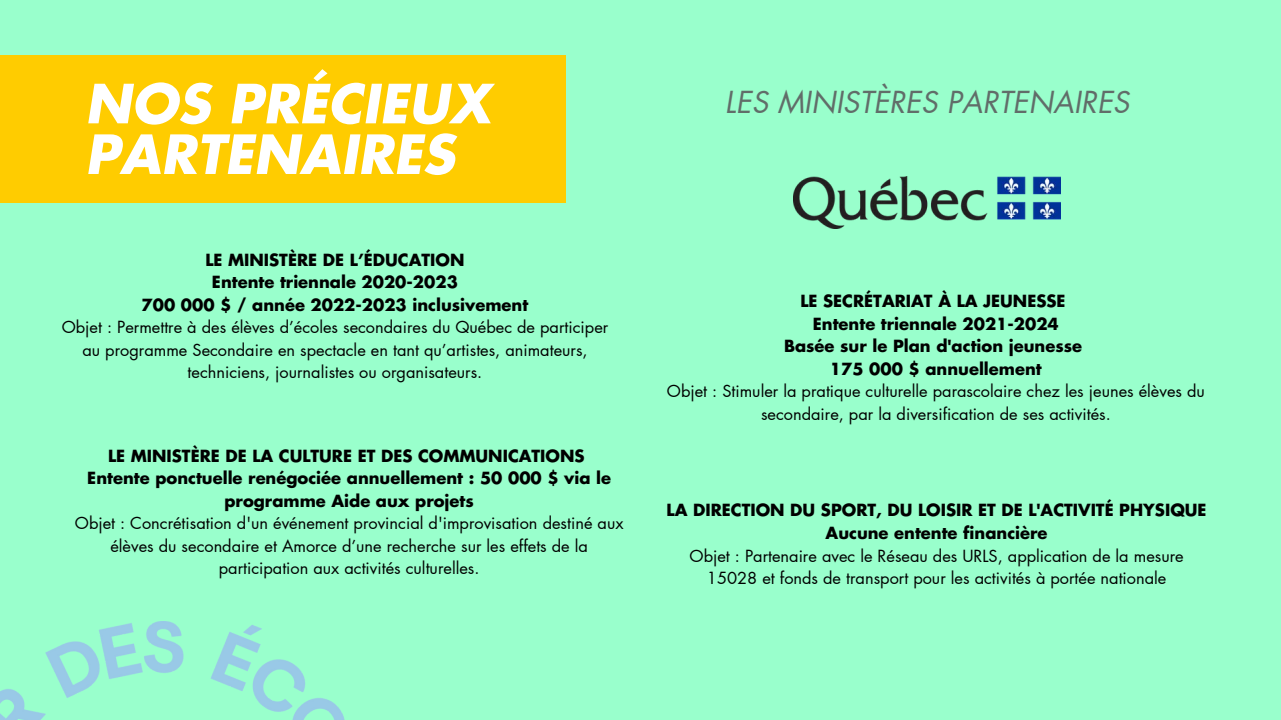
<style>
.page{position:relative;width:1281px;height:720px;background:#9fc}
.page>*{position:absolute;margin:0;border:0;box-sizing:border-box;transform-origin:0 0}
.t1{font:italic 700 52.5px "Futura LT Pro";color:#fff}
.t2{font:italic 29.62px "Futura LT Pro";color:#616d69}
.t3{font:16.38px/22.5px "Futura LT Pro";color:#000;text-align:center}
.t4{font:700 16.38px/22.5px "Futura LT Pro";color:#000;text-align:center}
</style>
<div class="page">
<div style="left:0;top:55px;width:566px;height:147px;background:#fc0"></div>
<img style="left:793px;top:176px;width:267px;height:53px">
<img style="left:0;top:621px;width:345px;height:99px">
<p class="t1" style="left:85px;top:80px;width:407px">NOS PRÉCIEUX</p>
<p class="t1" style="left:85px;top:131px;width:371px">PARTENAIRES</p>
<p class="t4" style="left:205px;top:249px;width:261px">LE MINISTÈRE DE L’ÉDUCATION</p>
<p class="t4" style="left:212px;top:272px;width:247px">Entente triennale 2020-2023</p>
<p class="t4" style="left:142px;top:294px;width:388px">700 000 $ / année 2022-2023 inclusivement</p>
<p class="t3" style="left:62px;top:317px;width:548px">Objet : Permettre à des élèves d’écoles secondaires du Québec de participer au programme Secondaire en spectacle en tant qu’artistes, animateurs, techniciens, journalistes ou organisateurs.</p>
<p class="t4" style="left:108px;top:445px;width:478px">LE MINISTÈRE DE LA CULTURE ET DES COMMUNICATIONS</p>
<p class="t4" style="left:87px;top:468px;width:525px">Entente ponctuelle renégociée annuellement : 50 000 $ via le programme Aide aux projets</p>
<p class="t3" style="left:75px;top:513px;width:550px">Objet : Concrétisation d'un événement provincial d'improvisation destiné aux élèves du secondaire et Amorce d’une recherche sur les effets de la participation aux activités culturelles.</p>
<p class="t2" style="left:725px;top:89px;width:406px">LES MINISTÈRES PARTENAIRES</p>
<p class="t4" style="left:800px;top:291px;width:266px">LE SECRÉTARIAT À LA JEUNESSE</p>
<p class="t4" style="left:813px;top:313px;width:247px">Entente triennale 2021-2024</p>
<p class="t4" style="left:784px;top:336px;width:300px">Basée sur le Plan d'action jeunesse</p>
<p class="t4" style="left:830px;top:358px;width:213px">175 000 $ annuellement</p>
<p class="t3" style="left:667px;top:381px;width:539px">Objet : Stimuler la pratique culturelle parascolaire chez les jeunes élèves du secondaire, par la diversification de ses activités.</p>
<p class="t4" style="left:666px;top:500px;width:541px">LA DIRECTION DU SPORT, DU LOISIR ET DE L'ACTIVITÉ PHYSIQUE</p>
<p class="t4" style="left:825px;top:522px;width:223px">Aucune entente financière</p>
<p class="t3" style="left:689px;top:545px;width:495px">Objet : Partenaire avec le Réseau des URLS, application de la mesure<br>15028 et fonds de transport pour les activités à portée nationale</p>
</div>
